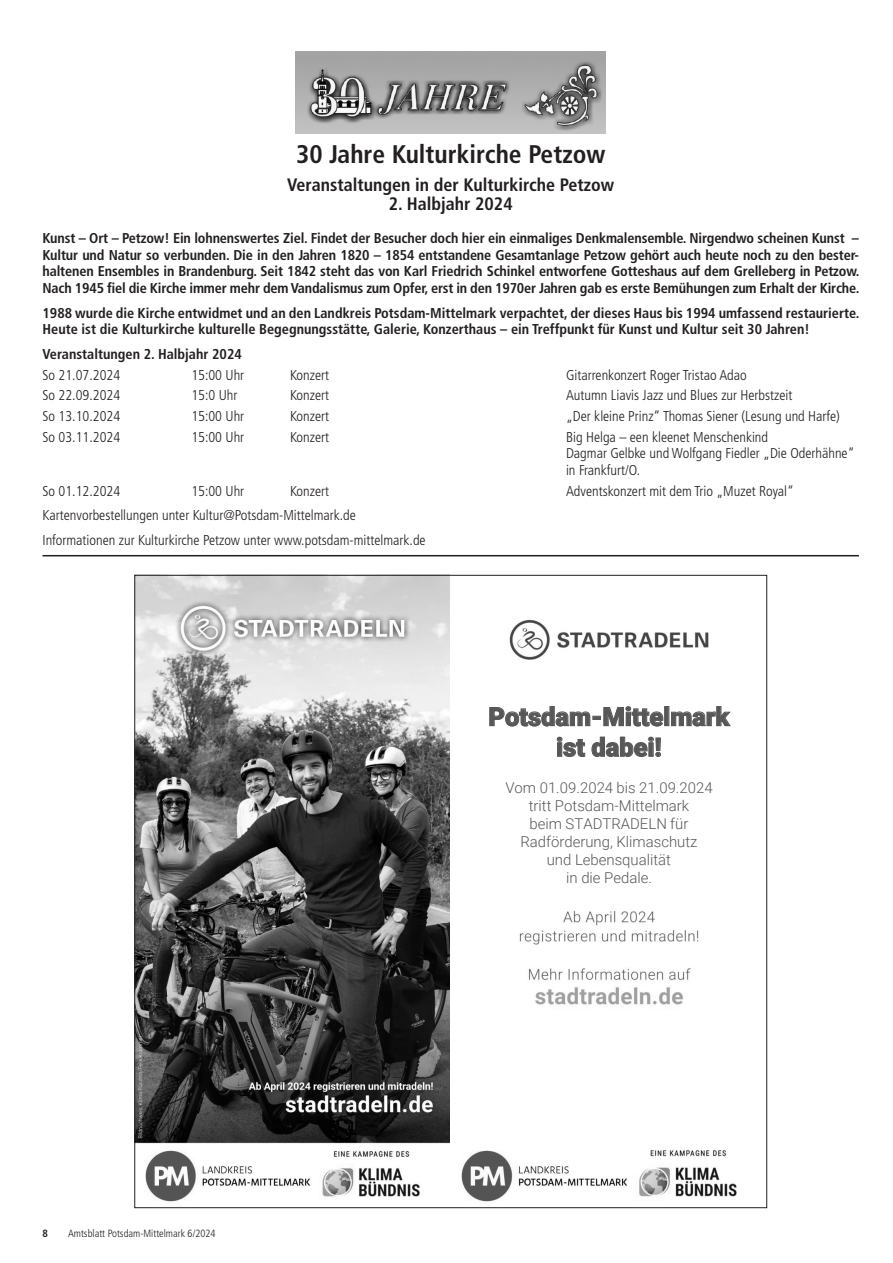
<style>
.page{position:relative;width:893px;height:1263px;background:#fff}
.page>*{position:absolute;margin:0;border:0;box-sizing:border-box;transform-origin:0 0}
.t1{font:900 25.5px/30.6px "Roboto";color:#575757;text-align:center}
.fliesstext{font:700 condensed 25.5px "Frutiger LT Std";color:#231f20}
.fliesstext-2{font:700 condensed 18px "Frutiger LT Std";color:#231f20}
.t2{font:300 15px "Roboto";color:#575757}
.t3{font:300 14.85px/17.9px "Roboto";color:#575757;text-align:center}
.fliesstext-3{font:700 condensed 14.25px/16.5px "Frutiger LT Std";color:#231f20;text-align:justify}
.fliesstext-4{font:300 condensed 14.25px/16.5px "Frutiger LT Std";color:#231f20}
.t4{font:300 condensed 10.5px "Frutiger LT Std";color:#231f20}
.t5{font:700 condensed 10.5px "Frutiger LT Std";color:#231f20}
</style>
<div class="page">
<img style="left:296px;top:51px;width:310px;height:83px">
<img style="left:136px;top:577px;width:314px;height:620px">
<img style="left:139px;top:1144px;width:178px;height:58px">
<img style="left:639px;top:1150px;width:98px;height:47px">
<img style="left:461px;top:1150px;width:167px;height:52px">
<hr style="left:43px;top:555px;width:816px;height:1px;background:#231f20">
<p class="fliesstext" style="left:296px;top:139px;width:311px">30 Jahre Kulturkirche Petzow</p>
<p class="fliesstext-2" style="left:287px;top:174px;width:329px">Veranstaltungen in der Kulturkirche Petzow</p>
<p class="fliesstext-2" style="left:389px;top:193px;width:125px">2. Halbjahr 2024</p>
<p class="fliesstext-3" style="left:43px;top:230px;width:818px">Kunst – Ort – Petzow! Ein lohnenswertes Ziel. Findet der Besucher doch hier ein einmaliges Denkmalensemble. Nirgendwo scheinen Kunst – Kultur und Natur so verbunden. Die in den Jahren 1820 – 1854 entstandene Gesamtanlage Petzow gehört auch heute noch zu den bester&shy;haltenen Ensembles in Brandenburg. Seit 1842 steht das von Karl Friedrich Schinkel entworfene Gotteshaus auf dem Grelleberg in Petzow.<br>Nach 1945 fiel die Kirche immer mehr dem Vandalismus zum Opfer, erst in den 1970er Jahren gab es erste Bemühungen zum Erhalt der Kirche.</p>
<p class="fliesstext-3" style="left:43px;top:304px;width:818px">1988 wurde die Kirche entwidmet und an den Landkreis Potsdam-Mittelmark verpachtet, der dieses Haus bis 1994 umfassend restaurierte.<br>Heute ist die Kulturkirche kulturelle Begegnungsstätte, Galerie, Konzerthaus – ein Treffpunkt für Kunst und Kultur seit 30 Jahren!</p>
<p class="fliesstext-3" style="left:43px;top:346px;width:201px">Veranstaltungen 2. Halbjahr 2024</p>
<p class="fliesstext-4" style="left:43px;top:367px;width:79px">So 21.07.2024</p>
<p class="fliesstext-4" style="left:191px;top:367px;width:54px">15:00 Uhr</p>
<p class="fliesstext-4" style="left:290px;top:367px;width:41px">Konzert</p>
<p class="fliesstext-4" style="left:566px;top:367px;width:182px">Gitarrenkonzert Roger Tristao Adao</p>
<p class="fliesstext-4" style="left:43px;top:387px;width:79px">So 22.09.2024</p>
<p class="fliesstext-4" style="left:191px;top:387px;width:48px">15:0 Uhr</p>
<p class="fliesstext-4" style="left:290px;top:387px;width:41px">Konzert</p>
<p class="fliesstext-4" style="left:566px;top:387px;width:228px">Autumn Liavis Jazz und Blues zur Herbstzeit</p>
<p class="fliesstext-4" style="left:43px;top:408px;width:79px">So 13.10.2024</p>
<p class="fliesstext-4" style="left:191px;top:408px;width:54px">15:00 Uhr</p>
<p class="fliesstext-4" style="left:290px;top:408px;width:41px">Konzert</p>
<p class="fliesstext-4" style="left:566px;top:408px;width:275px">„Der kleine Prinz“ Thomas Siener (Lesung und Harfe)</p>
<p class="fliesstext-4" style="left:43px;top:429px;width:79px">So 03.11.2024</p>
<p class="fliesstext-4" style="left:191px;top:429px;width:54px">15:00 Uhr</p>
<p class="fliesstext-4" style="left:290px;top:429px;width:41px">Konzert</p>
<p class="fliesstext-4" style="left:566px;top:429px;width:290px">Big Helga – een kleenet Menschenkind<br>Dagmar Gelbke und Wolfgang Fiedler „Die Oderhähne“ in Frankfurt/O.</p>
<p class="fliesstext-4" style="left:43px;top:483px;width:79px">So 01.12.2024</p>
<p class="fliesstext-4" style="left:191px;top:483px;width:54px">15:00 Uhr</p>
<p class="fliesstext-4" style="left:290px;top:483px;width:41px">Konzert</p>
<p class="fliesstext-4" style="left:566px;top:483px;width:229px">Adventskonzert mit dem Trio „Muzet Royal“</p>
<p class="fliesstext-4" style="left:43px;top:507px;width:315px">Kartenvorbestellungen unter Kultur@Potsdam-Mittelmark.de</p>
<p class="fliesstext-4" style="left:43px;top:532px;width:385px">Informationen zur Kulturkirche Petzow unter www.potsdam-mittelmark.de</p>
<p class="t5" style="left:43px;top:1227px;width:7px">8</p>
<p class="t4" style="left:68px;top:1227px;width:149px">Amtsblatt Potsdam-Mittelmark 6/2024</p>
<p class="t1" style="left:488px;top:700px;width:243px">Potsdam-Mittelmark ist dabei!</p>
<p class="t3" style="left:505px;top:779px;width:209px">Vom 01.09.2024 bis 21.09.2024 tritt Potsdam-Mittelmark<br>beim STADTRADELN für<br>Radförderung, Klimaschutz</p>
<p class="t2" style="left:547px;top:849px;width:126px">und Lebensqualität</p>
<p class="t3" style="left:566px;top:868px;width:88px">in die Pedale.</p>
</div>
